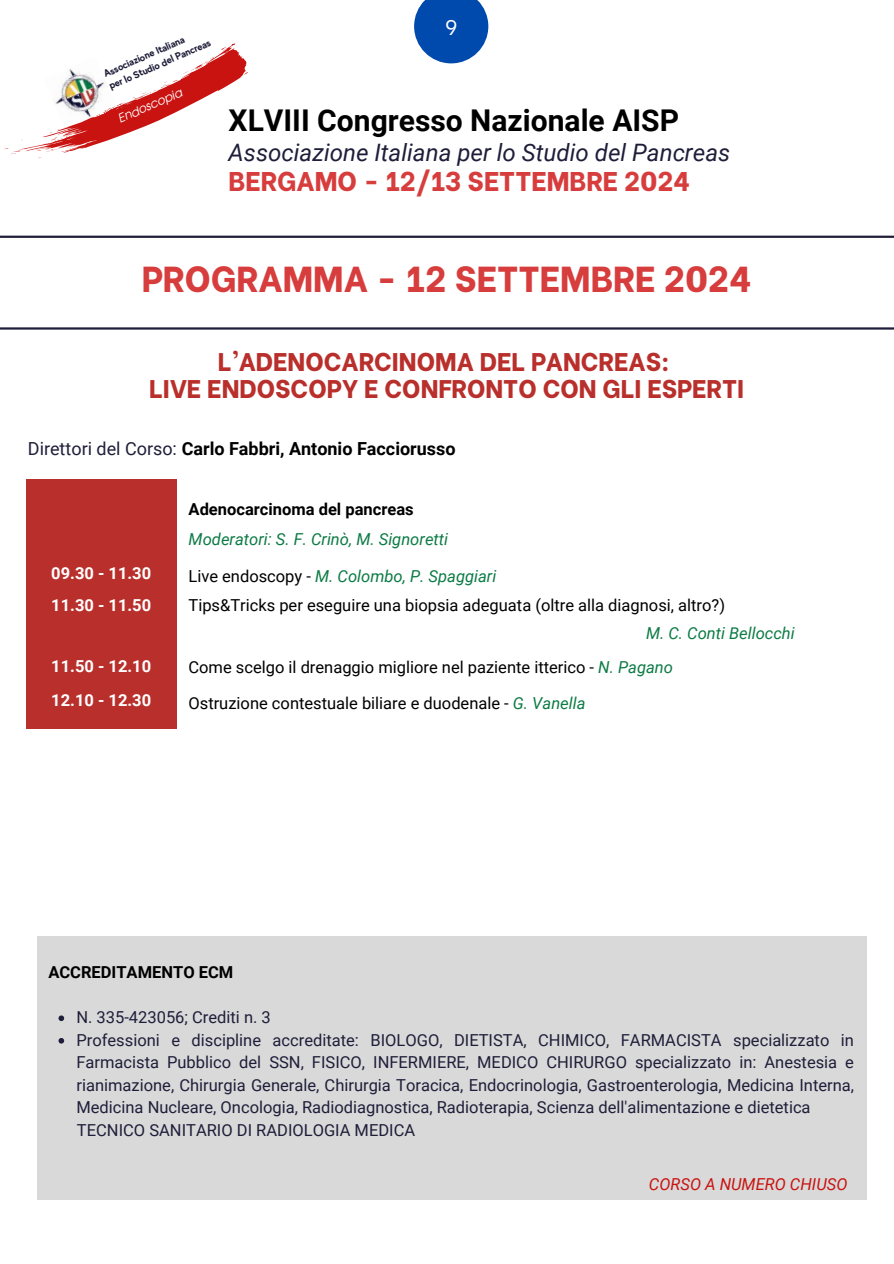
<style>
.page{position:relative;width:894px;height:1264px;background:#fff}
.page>*{position:absolute;margin:0;border:0;box-sizing:border-box;transform-origin:0 0}
.t1{font:800 36px "Be Vietnam";color:#d63d3c}
.t2{font:700 30px "Roboto";color:#000}
.t3{font:800 27px "Be Vietnam";color:#d63d3c}
.t4{font:800 25.5px/27px "Be Vietnam";color:#b92f2b;text-align:center}
.t5{font:italic 24px "Roboto";color:#1f1e3a}
.t6{font:21px "Be Vietnam";color:#fff}
.t7{font:700 18px "Roboto";color:#000}
.t8{font:700 18px "Roboto";color:#fff}
.t9{font:16.5px/22.5px "Roboto";color:#1f1e3a}
.t10{font:16.5px/29.2px "Roboto";color:#000}
.t11{font:700 16.5px/31.5px "Roboto";color:#fff}
.t12{font:700 16.5px "Roboto";color:#000}
.t13{font:italic 16.5px "Roboto";color:#0d7b45}
.t14{font:italic 16.5px "Roboto";color:#c91311}
.t15{font:italic 12px "Evolventa";color:#fff}
.t16{font:700 10.05px/13.4px "MADE Evolve Sans";color:#1f1e3a}
.s1{font-weight:400;color:#1f1e3a}
.s2{font-style:italic;color:#0d7b45}
</style>
<div class="page">
<hr style="left:0;top:236px;width:893px;height:2px;background:#1f1e3a">
<hr style="left:0;top:327px;width:893px;height:2px;background:#1f1e3a">
<svg style="left:414px;top:0;width:74px;height:63px"></svg>
<div style="left:26px;top:479px;width:151px;height:249px;background:#b92f2b"></div>
<svg style="left:4px;top:43px;width:244px;height:116px"></svg>
<div style="left:38px;top:936px;width:828px;height:264px;background:#d9d9d9"></div>
<svg style="left:58px;top:1015px;width:6px;height:6px"></svg>
<svg style="left:58px;top:1038px;width:6px;height:5px"></svg>
<p class="t16" style="left:101px;top:68px;width:111px;rotate:-24deg">Associazione Italiana<br>per lo Studio del Pancreas</p>
<p class="t15" style="left:116px;top:114px;width:70px;rotate:-24deg">Endoscopia</p>
<p class="t6" style="left:445px;top:10px;width:14px">9</p>
<h2 class="t2" style="left:228px;top:103px;width:452px">XLVIII Congresso Nazionale AISP</h2>
<h3 class="t5" style="left:228px;top:139px;width:503px">Associazione Italiana per lo Studio del Pancreas</h3>
<h3 class="t3" style="left:228px;top:159px;width:463px">BERGAMO - 12/13 SETTEMBRE 2024</h3>
<h1 class="t1" style="left:142px;top:248px;width:611px">PROGRAMMA - 12 SETTEMBRE 2024</h1>
<h3 class="t4" style="left:149px;top:345px;width:596px">L’ADENOCARCINOMA DEL PANCREAS:<br>LIVE ENDOSCOPY E CONFRONTO CON GLI ESPERTI</h3>
<p class="t7" style="left:28px;top:438px;width:429px"><span class="s1">Direttori del Corso:</span> Carlo Fabbri, Antonio Facciorusso</p>
<p class="t12" style="left:188px;top:499px;width:226px">Adenocarcinoma del pancreas</p>
<p class="t11" style="left:51px;top:557px;width:101px">09.30 - 11.30<br>11.30 - 11.50</p>
<p class="t8" style="left:56px;top:597px;width:115px">10.00 – 10.20</p>
<p class="t8" style="left:56px;top:648px;width:115px">10.20 – 10.40</p>
<p class="t8" style="left:56px;top:698px;width:115px">10.40 – 11.00</p>
<p class="t11" style="left:51px;top:650px;width:101px;line-height:33.8px">11.50 - 12.10<br>12.10 - 12.30</p>
<p class="t13" style="left:188px;top:530px;width:261px">Moderatori: S. F. Crinò, M. Signoretti</p>
<p class="t10" style="left:188px;top:561px;width:538px">Live endoscopy - <span class="s2">M. Colombo, P. Spaggiari<br></span>Tips&amp;Tricks per eseguire una biopsia adeguata (oltre alla diagnosi, altro?)</p>
<p class="t10" style="left:188px;top:616px;width:607px;line-height:33.8px;text-indent:457px"><span class="s2">M. C. Conti Bellocchi<br></span>Come scelgo il drenaggio migliore nel paziente itterico - <span class="s2">N. Pagano</span></p>
<p class="t10" style="left:188px;top:688px;width:398px">Ostruzione contestuale biliare e duodenale - <span class="s2">G. Vanella</span></p>
<p class="t12" style="left:48px;top:963px;width:186px">ACCREDITAMENTO ECM</p>
<p class="t9" style="left:76px;top:1006px;width:778px">N. 335-423056; Crediti n. 3<br>Professioni e discipline accreditate: BIOLOGO, DIETISTA, CHIMICO, FARMACISTA specializzato in Farmacista Pubblico del SSN, FISICO, INFERMIERE, MEDICO CHIRURGO specializzato in: Anestesia e rianimazione, Chirurgia Generale, Chirurgia Toracica, Endocrinologia, Gastroenterologia, Medicina Interna, Medicina Nucleare, Oncologia, Radiodiagnostica, Radioterapia, Scienza dell'alimentazione e dietetica TECNICO SANITARIO DI RADIOLOGIA MEDICA</p>
<p class="t14" style="left:648px;top:1174px;width:200px">CORSO A NUMERO CHIUSO</p>
</div>
